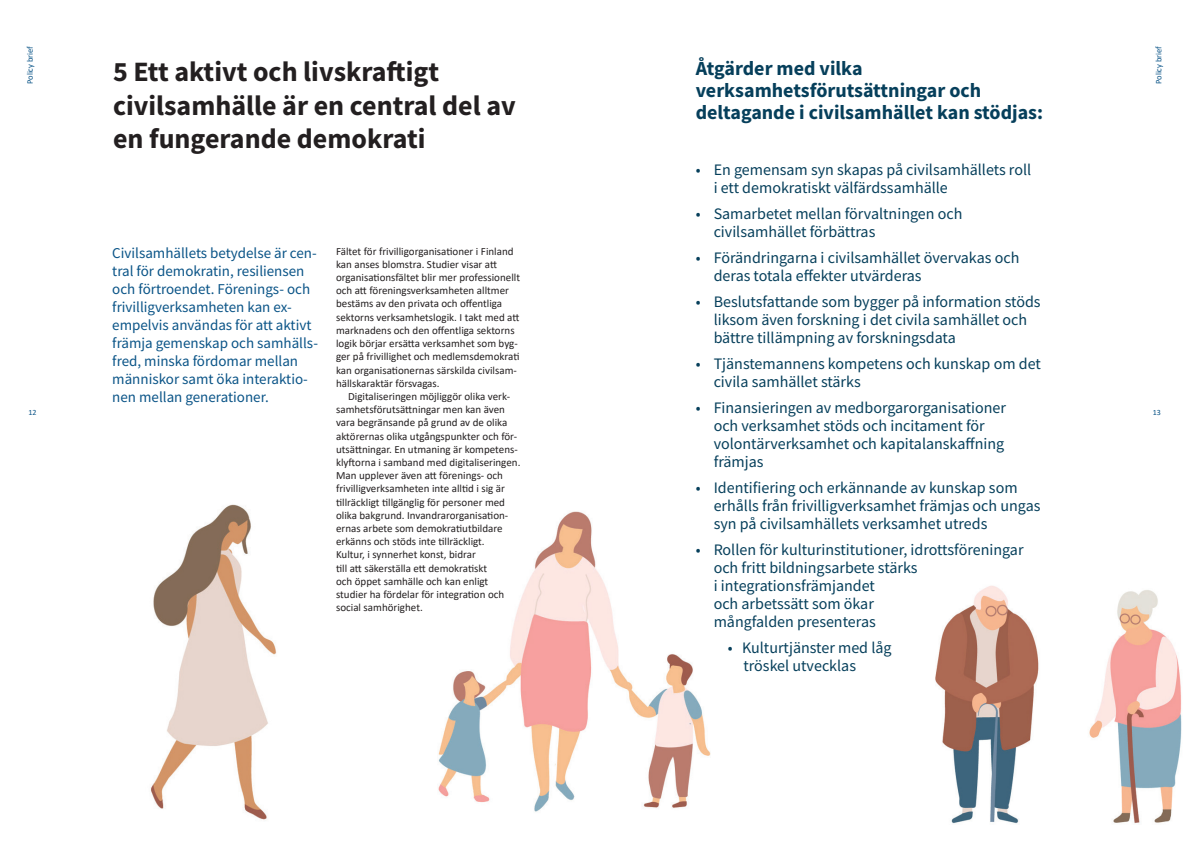
<style>
.page{position:relative;width:1191px;height:842px;background:#fff}
.page>*{position:absolute;margin:0;border:0;box-sizing:border-box;transform-origin:0 0}
.Otsikko_sisäsivut{font:700 28px/33.6px "Source Sans Pro";color:#231f20}
.Nosto_Large{font:700 20px/22px "Source Sans Pro";color:#063f5b}
.Nosto_Large-2{font:16px/18px "Source Sans Pro";color:#063f5b}
.Nosto_Medium{font:15px/18px "Source Sans Pro";color:#0a5487}
.Leipis_sisennetty{font:11px/13.2px "Calibri";color:#231f20}
.Leipis_1__kappale{font:11px/13.2px "Calibri";color:#231f20}
.t1{font:8.5px "Calibri";color:#0a5487}
.t2{font:8px "Calibri";color:#0a5487}
</style>
<div class="page">
<img style="left:438px;top:511px;width:272px;height:301px">
<img style="left:150px;top:504px;width:127px;height:316px">
<img style="left:935px;top:585px;width:247px;height:239px">
<p class="t1" style="left:24px;top:84px;width:40px;rotate:-90deg">Policy brief</p>
<p class="t2" style="left:28px;top:407px;width:10px">12</p>
<h1 class="Otsikko_sisäsivut" style="left:113px;top:54px;width:404px">5 Ett aktivt och livskraftigt civilsamhälle är en central del av en fungerande demokrati</h1>
<p class="Nosto_Medium" style="left:112px;top:244px;width:207px">Civilsamhällets betydelse är cen&shy;tral för demokratin, resiliensen och förtroendet. Förenings- och frivilligverksamheten kan ex&shy;empelvis användas för att aktivt främja gemenskap och samhälls&shy;fred, minska fördomar mellan människor samt öka interaktio&shy;nen mellan generationer.</p>
<p class="Leipis_1__kappale" style="left:336px;top:244px;width:185px">Fältet för frivilligorganisationer i Finland kan anses blomstra. Studier visar att organisationsfältet blir mer professionellt och att föreningsverksamheten alltmer bestäms av den privata och offentliga sektorns verksamhetslogik. I takt med att marknadens och den offentliga sektorns logik börjar ersätta verksamhet som byg&shy;ger på frivillighet och medlemsdemokrati kan organisationernas särskilda civilsam&shy;hällskaraktär försvagas.</p>
<p class="Leipis_sisennetty" style="left:336px;top:389px;width:186px;text-indent:12px">Digitaliseringen möjliggör olika verk&shy;samhetsförutsättningar men kan även vara begränsande på grund av de olika aktörernas olika utgångspunkter och för&shy;utsättningar. En utmaning är kompetens&shy;klyftorna i samband med digitaliseringen.<br>Man upplever även att förenings- och frivilligverksamheten inte alltid i sig är tillräckligt tillgänglig för personer med olika bakgrund. Invandrarorganisation&shy;ernas arbete som demokratiutbildare erkänns och stöds inte tillräckligt.<br>Kultur, i synnerhet konst, bidrar<br>till att säkerställa ett demokratiskt<br>och öppet samhälle och kan enligt studier ha fördelar för integration och social samhörighet.</p>
<p class="Nosto_Large" style="left:695px;top:57px;width:349px">Åtgärder med vilka verksamhetsförutsättningar och deltagande i civilsamhället kan stödjas:</p>
<p class="Nosto_Large-2" style="left:713px;top:161px;width:319px;text-indent:-18px">• En gemensam syn skapas på civilsamhällets roll i ett demokratiskt välfärdssamhälle</p>
<p class="Nosto_Large-2" style="left:713px;top:205px;width:250px;text-indent:-18px">• Samarbetet mellan förvaltningen och civilsamhället förbättras</p>
<p class="Nosto_Large-2" style="left:713px;top:249px;width:307px;text-indent:-18px">• Förändringarna i civilsamhället övervakas och deras totala effekter utvärderas</p>
<p class="Nosto_Large-2" style="left:713px;top:293px;width:328px;text-indent:-18px">• Beslutsfattande som bygger på information stöds liksom även forskning i det civila samhället och bättre tillämpning av forskningsdata</p>
<p class="Nosto_Large-2" style="left:713px;top:355px;width:329px;text-indent:-18px">• Tjänstemannens kompetens och kunskap om det civila samhället stärks</p>
<p class="Nosto_Large-2" style="left:713px;top:399px;width:294px;text-indent:-18px">• Finansieringen av medborgarorganisationer och verksamhet stöds och incitament för volontärverksamhet och kapitalanskaffning främjas</p>
<p class="Nosto_Large-2" style="left:713px;top:479px;width:328px;text-indent:-18px">• Identifiering och erkännande av kunskap som erhålls från frivilligverksamhet främjas och ungas syn på civilsamhällets verksamhet utreds</p>
<p class="Nosto_Large-2" style="left:713px;top:541px;width:311px;text-indent:-18px">• Rollen för kulturinstitutioner, idrottsföreningar och fritt bildningsarbete stärks<br>i integrationsfrämjandet<br>och arbetssätt som ökar<br>mångfalden presenteras</p>
<p class="Nosto_Large-2" style="left:743px;top:639px;width:150px;text-indent:-16px">• Kulturtjänster med låg tröskel utvecklas</p>
<p class="t1" style="left:1152px;top:84px;width:40px;rotate:-90deg">Policy brief</p>
<p class="t2" style="left:1152px;top:407px;width:10px">13</p>
</div>
